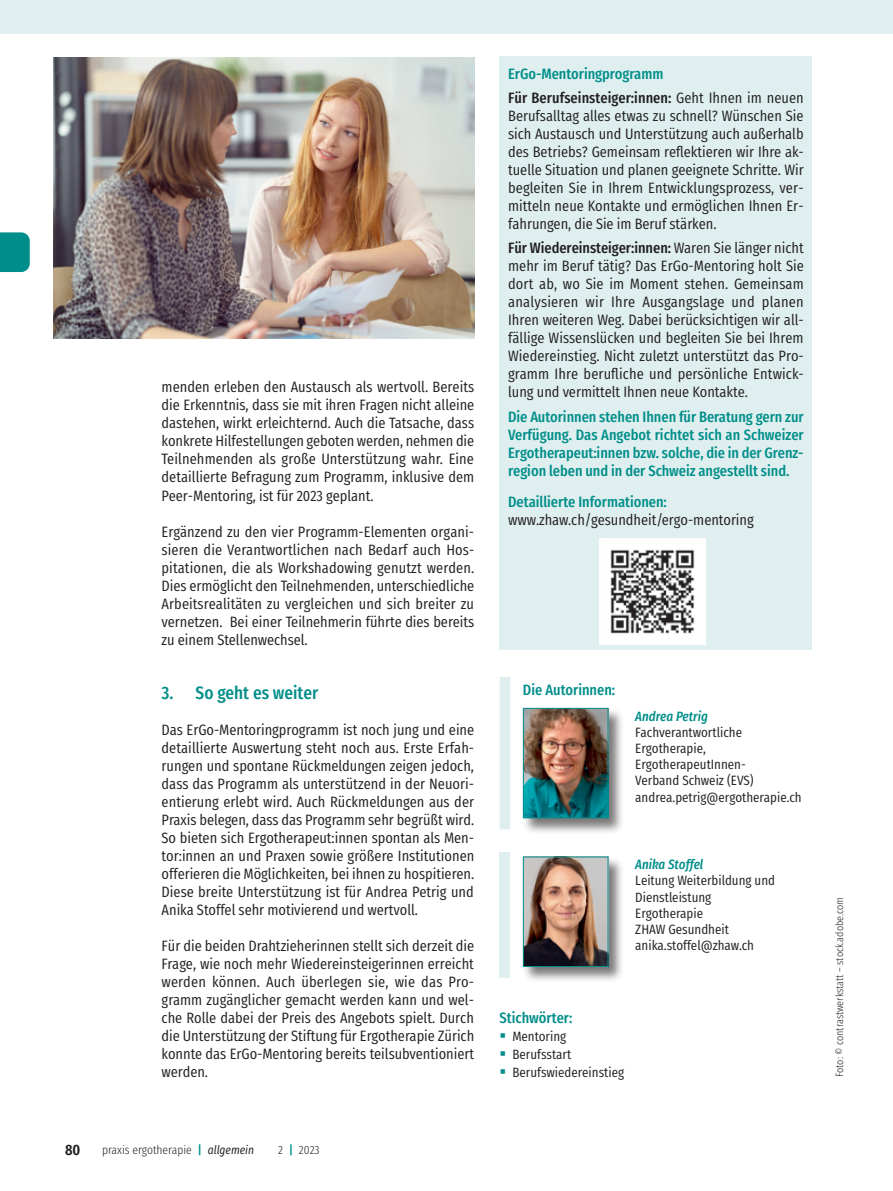
<style>
.page{position:relative;width:893px;height:1191px;background:#fff}
.page>*{position:absolute;margin:0;border:0;box-sizing:border-box;transform-origin:0 0}
.t1{font:500 18px "Fira Sans Condensed";color:#008e8a}
.t2{font:15px/18px "Fira Sans Condensed";color:#231f20;text-align:justify}
.t3{font:500 15px/18px "Fira Sans Condensed";color:#008e8a;text-align:justify}
.t4{font:500 15px/24.3px "Fira Sans Condensed";color:#231f20}
.t5{font:600 15px "Fira Sans Condensed";color:#231f20}
.t6{font:13.5px/16.2px "Fira Sans Condensed";color:#231f20}
.t7{font:italic 500 13.5px "Fira Sans Condensed";color:#008e8a}
.t8{font:300 12px "Fira Sans Condensed";color:#231f20}
.t9{font:300 10.5px "Fira Sans Condensed";color:#231f20}
.s1{color:#008e8a}
.s2{font-weight:400}
.s3{font-weight:500}
.s4{font-weight:500;color:#008e8a}
.s5{font-weight:400;font-style:italic}
</style>
<div class="page">
<svg style="left:0;top:232px;width:30px;height:40px"></svg>
<div style="left:0;top:0;width:893px;height:34px;background:#dfefef"></div>
<div style="left:500px;top:56px;width:312px;height:26px;background:#dfefef"></div>
<div style="left:500px;top:80px;width:312px;height:166px;background:#dfefef"></div>
<div style="left:500px;top:231px;width:312px;height:183px;background:#dfefef"></div>
<div style="left:500px;top:399px;width:312px;height:93px;background:#dfefef"></div>
<div style="left:500px;top:484px;width:312px;height:26px;background:#dfefef"></div>
<div style="left:500px;top:502px;width:312px;height:39px;background:#dfefef"></div>
<div style="left:500px;top:538px;width:312px;height:39px;background:#dfefef"></div>
<div style="left:500px;top:574px;width:312px;height:39px;background:#dfefef"></div>
<div style="left:500px;top:610px;width:312px;height:39px;background:#dfefef"></div>
<div style="left:500px;top:677px;width:10px;height:152px;background:#dfefef"></div>
<div style="left:522px;top:707px;width:102px;height:127px;background:#231f20;opacity:.6"></div>
<img style="left:525px;top:710px;width:81px;height:106px">
<div style="left:523px;top:708px;width:85px;height:110px;border:1px solid #008e8a"></div>
<div style="left:500px;top:852px;width:10px;height:126px;background:#dfefef"></div>
<div style="left:522px;top:855px;width:102px;height:127px;background:#231f20;opacity:.6"></div>
<img style="left:525px;top:858px;width:81px;height:107px">
<div style="left:523px;top:856px;width:85px;height:111px;border:1px solid #008e8a"></div>
<img style="left:54px;top:58px;width:420px;height:280px">
<img style="left:599px;top:538px;width:106px;height:106px">
<p class="t2" style="left:162px;top:376px;width:314px">menden erleben den Austausch als wertvoll. Bereits die Erkenntnis, dass sie mit ihren Fragen nicht alleine dastehen, wirkt erleichternd. Auch die Tatsache, dass konkrete Hilfestellungen geboten werden, nehmen die Teilnehmenden als große Unterstützung wahr. Eine detaillierte Befragung zum Programm, inklusive dem Peer-Mentoring, ist für 2023 geplant.</p>
<p class="t2" style="left:162px;top:520px;width:314px">Ergänzend zu den vier Programm-Elementen organi&shy;sieren die Verantwortlichen nach Bedarf auch Hos&shy;pitationen, die als Workshadowing genutzt werden.<br>Dies ermöglicht den Teilnehmenden, unterschiedliche Arbeitsrealitäten zu vergleichen und sich breiter zu vernetzen. Bei einer Teilnehmerin führte dies bereits zu einem Stellenwechsel.</p>
<p class="t1" style="left:162px;top:676px;width:158px">3. So geht es weiter</p>
<p class="t2" style="left:162px;top:718px;width:314px">Das ErGo-Mentoringprogramm ist noch jung und eine detaillierte Auswertung steht noch aus. Erste Erfah&shy;rungen und spontane Rückmeldungen zeigen jedoch, dass das Programm als unterstützend in der Neuori&shy;entierung erlebt wird. Auch Rückmeldungen aus der Praxis belegen, dass das Programm sehr begrüßt wird.<br>So bieten sich Ergotherapeut:innen spontan als Men&shy;tor:innen an und Praxen sowie größere Institutionen offerieren die Möglichkeiten, bei ihnen zu hospitieren.<br>Diese breite Unterstützung ist für Andrea Petrig und Anika Stoffel sehr motivierend und wertvoll.</p>
<p class="t2" style="left:162px;top:934px;width:314px">Für die beiden Drahtzieherinnen stellt sich derzeit die Frage, wie noch mehr Wiedereinsteigerinnen erreicht werden können. Auch überlegen sie, wie das Pro&shy;gramm zugänglicher gemacht werden kann und wel&shy;che Rolle dabei der Preis des Angebots spielt. Durch die Unterstützung der Stiftung für Ergotherapie Zürich konnte das ErGo-Mentoring bereits teilsubventioniert werden.</p>
<p class="t4" style="left:508px;top:60px;width:297px"><span class="s1">ErGo-Mentoringprogramm<br></span>Für Berufseinsteiger:innen: <span class="s2">Geht Ihnen im neuen</span></p>
<p class="t2" style="left:508px;top:105px;width:297px">Berufsalltag alles etwas zu schnell? Wünschen Sie sich Austausch und Unterstützung auch außerhalb des Betriebs? Gemeinsam reflektieren wir Ihre ak&shy;tuelle Situation und planen geeignete Schritte. Wir begleiten Sie in Ihrem Entwicklungsprozess, ver&shy;mitteln neue Kontakte und ermöglichen Ihnen Er&shy;fahrungen, die Sie im Beruf stärken.</p>
<p class="t2" style="left:508px;top:237px;width:297px"><span class="s3">Für Wiedereinsteiger:innen:</span> Waren Sie länger nicht mehr im Beruf tätig? Das ErGo-Mentoring holt Sie dort ab, wo Sie im Moment stehen. Gemeinsam analysieren wir Ihre Ausgangslage und planen Ihren weiteren Weg. Dabei berücksichtigen wir all&shy;fällige Wissenslücken und begleiten Sie bei Ihrem Wiedereinstieg. Nicht zuletzt unterstützt das Pro&shy;gramm Ihre berufliche und persönliche Entwick&shy;lung und vermittelt Ihnen neue Kontakte.</p>
<p class="t3" style="left:508px;top:406px;width:297px">Die Autorinnen stehen Ihnen für Beratung gern zur Verfügung. Das Angebot richtet sich an Schweizer Ergotherapeut:innen bzw. solche, die in der Grenz&shy;region leben und in der Schweiz angestellt sind.</p>
<p class="t3" style="left:508px;top:491px;width:160px">Detaillierte Informationen:</p>
<p class="t2" style="left:508px;top:509px;width:247px">www.zhaw.ch/gesundheit/ergo-mentoring</p>
<p class="t3" style="left:523px;top:679px;width:94px">Die Autorinnen:</p>
<p class="t7" style="left:635px;top:706px;width:74px">Andrea Petrig</p>
<p class="t6" style="left:635px;top:722px;width:168px">Fachverantwortliche<br>Ergotherapie,<br>ErgotherapeutInnen-<br>Verband Schweiz (EVS) andrea.petrig@ergotherapie.ch</p>
<p class="t7" style="left:635px;top:855px;width:70px">Anika Stoffel</p>
<p class="t6" style="left:635px;top:871px;width:141px">Leitung Weiterbildung und<br>Dienstleistung<br>Ergotherapie<br>ZHAW Gesundheit anika.stoffel@zhaw.ch</p>
<p class="t3" style="left:500px;top:1006px;width:74px">Stichwörter:</p>
<p class="t6" style="left:512px;top:1025px;width:113px;line-height:18px">Mentoring<br>Berufsstart<br>Berufswiedereinstieg</p>
<p class="t5" style="left:65px;top:1135px;width:17px">80</p>
<p class="t8" style="left:102px;top:1139px;width:154px">praxis ergotherapie <span class="s4">|</span> <span class="s5">allgemein</span></p>
<p class="t8" style="left:278px;top:1139px;width:43px">2 <span class="s4">|</span> 2023</p>
<p class="t9" style="left:830px;top:1077px;width:181px;rotate:-90deg">Foto: © contrastwerkstatt – stock.adobe.com</p>
</div>
